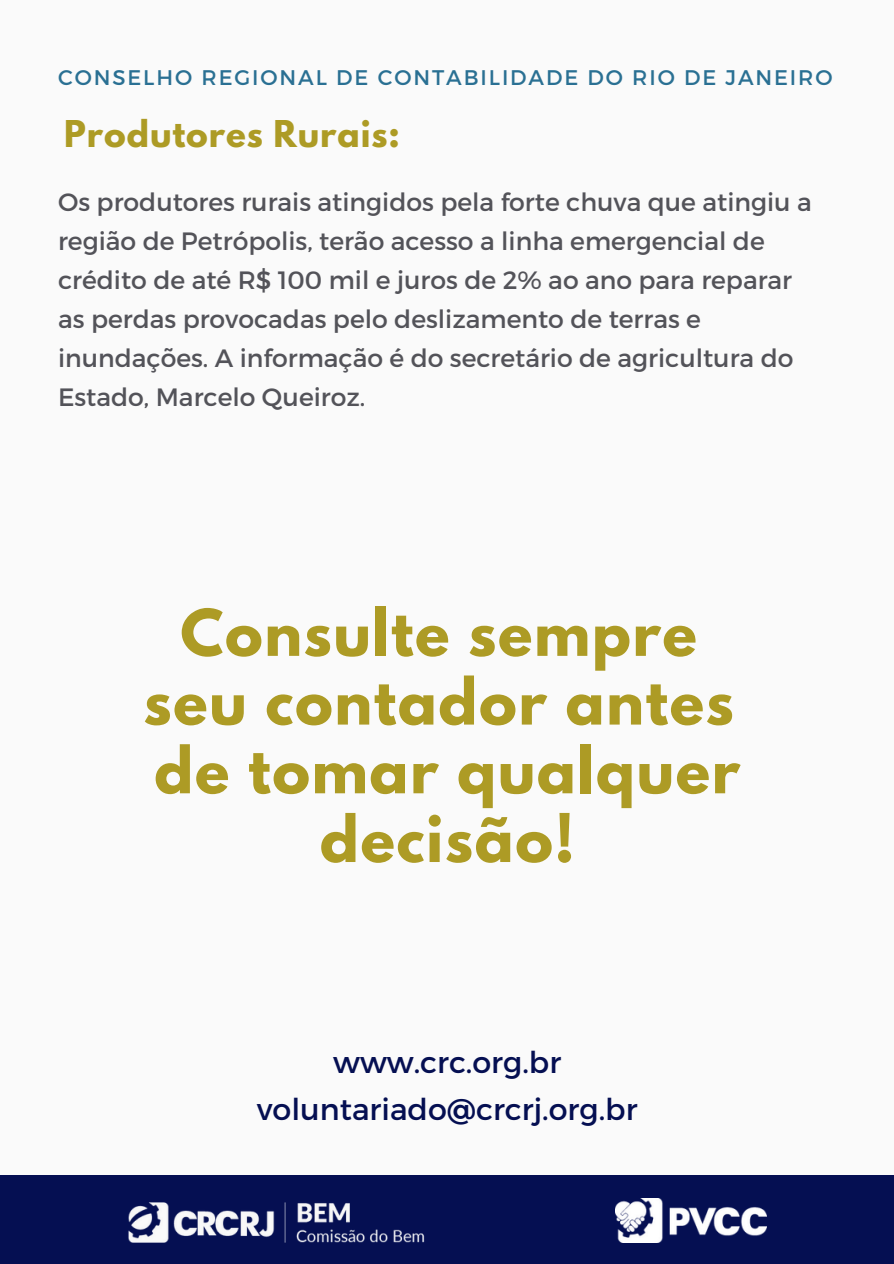
<style>
.page{position:relative;width:894px;height:1264px;background:#fff}
.page>*{position:absolute;margin:0;border:0;box-sizing:border-box;transform-origin:0 0}
.t1{font:700 57px/68.7px "League Spartan";letter-spacing:.03em;color:#ad9b25;text-align:center}
.t2{font:700 32.7px "League Spartan";letter-spacing:.03em;color:#ad9b25}
.t3{font:30px "Montserrat";color:#050f52}
.t4{font:25.05px/38.8px "Montserrat";color:#535359}
.t5{font:21.15px "Montserrat";letter-spacing:.09em;color:#2a7093}
</style>
<div class="page">
<div style="left:0;top:0;width:893px;height:1263px;background:#fafafa"></div>
<div style="left:0;top:1175px;width:893px;height:88px;background:#050f52"></div>
<img style="left:128px;top:1202px;width:297px;height:41px">
<img style="left:615px;top:1198px;width:151px;height:44px">
<p class="t5" style="left:58px;top:64px;width:775px">CONSELHO REGIONAL DE CONTABILIDADE DO RIO DE JANEIRO</p>
<p class="t2" style="left:64px;top:117px;width:337px">Produtores Rurais:</p>
<p class="t4" style="left:58px;top:181px;width:755px">Os produtores rurais atingidos pela forte chuva que atingiu a região de Petrópolis, terão acesso a linha emergencial de crédito de até R$ 100 mil e juros de 2% ao ano para reparar as perdas provocadas pelo deslizamento de terras e inundações. A informação é do secretário de agricultura do Estado, Marcelo Queiroz.</p>
<p class="t1" style="left:180px;top:606px;width:518px">Consulte sempre</p>
<p class="t1" style="left:143px;top:674px;width:591px">seu contador antes</p>
<p class="t1" style="left:154px;top:743px;width:587px">de tomar qualquer decisão!</p>
<p class="t3" style="left:333px;top:1042px;width:229px">www.crc.org.br</p>
<p class="t3" style="left:257px;top:1089px;width:382px">voluntariado@crcrj.org.br</p>
</div>
